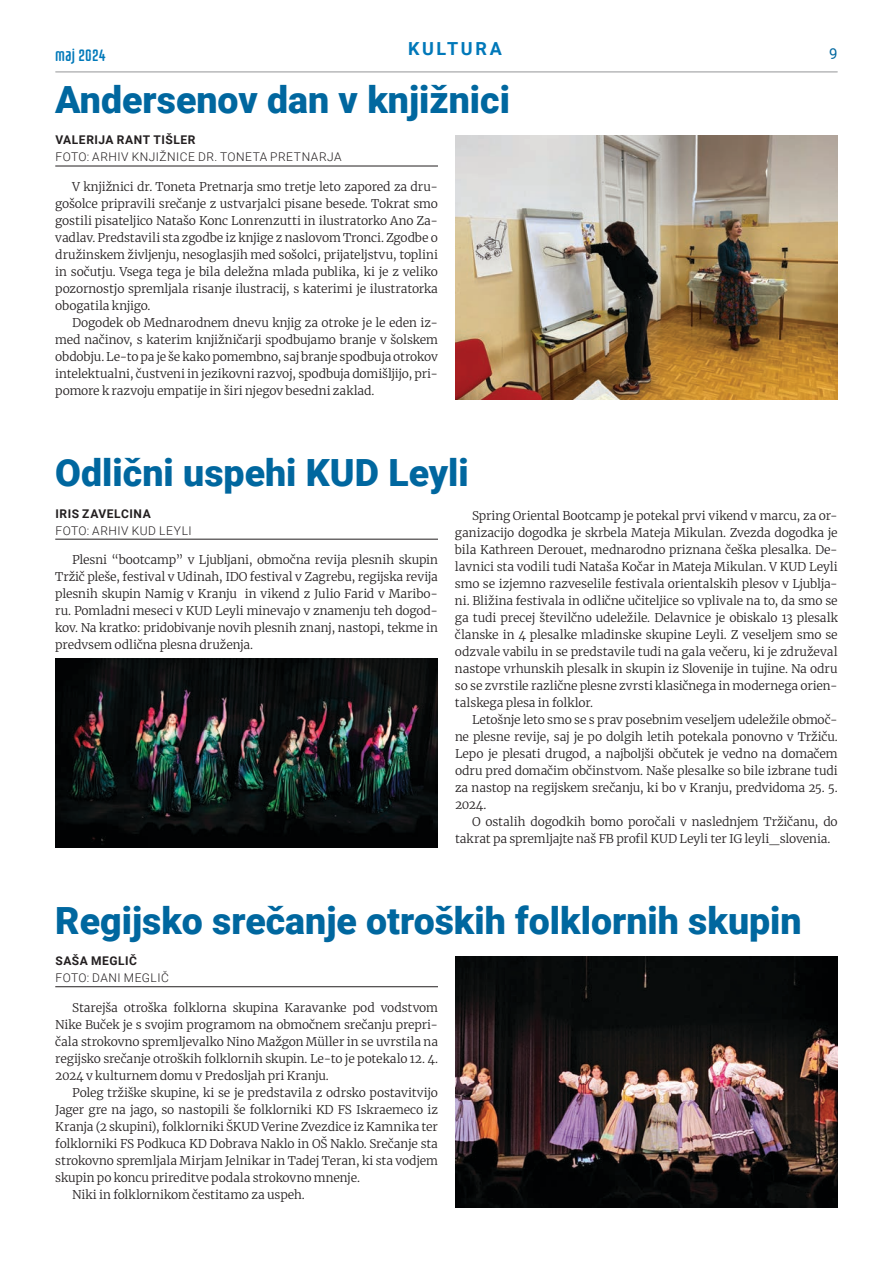
<style>
.page{position:relative;width:893px;height:1263px;background:#fff}
.page>*{position:absolute;margin:0;border:0;box-sizing:border-box;transform-origin:0 0}
.NASLOV1{font:900 37.5px "Roboto";color:#00679f}
.NASLOV_STRANI__tema{font:700 18px "Roboto";letter-spacing:.145em;color:#0078b9}
.t1{font:16.5px "Fontatica 4 F";letter-spacing:.01em;color:#0079ba}
.t2{font:15px "Roboto";color:#00679f}
.Besedilo1{font:300 12px/17px "Merriweather";letter-spacing:-.01em;color:#231f20;text-align:justify}
.AVTOR__s_crto{font:300 12px "Roboto";letter-spacing:.04em;color:#231f20}
.AVTOR__brez_crte{font:700 12px "Roboto";letter-spacing:.045em;color:#231f20}
</style>
<div class="page">
<hr style="left:56px;top:72px;width:781px;height:1px;background:#949698">
<hr style="left:55px;top:166px;width:383px;height:1px;background:#231f20">
<hr style="left:55px;top:539px;width:383px;height:1px;background:#231f20">
<img style="left:455px;top:135px;width:383px;height:265px">
<hr style="left:55px;top:986px;width:383px;height:1px;background:#231f20">
<img style="left:455px;top:956px;width:383px;height:252px">
<img style="left:55px;top:659px;width:383px;height:188px">
<h3 class="t1" style="left:55px;top:47px;width:52px">maj 2024</h3>
<p class="NASLOV_STRANI__tema" style="left:408px;top:36px;width:95px">KULTURA</p>
<p class="t2" style="left:829px;top:43px;width:10px">9</p>
<p class="NASLOV1" style="left:55px;top:74px;width:456px">Andersenov dan v knjižnici</p>
<p class="AVTOR__brez_crte" style="left:55px;top:132px;width:142px">VALERIJA RANT TIŠLER</p>
<p class="AVTOR__s_crto" style="left:55px;top:149px;width:288px">FOTO: ARHIV KNJIŽNICE DR. TONETA PRETNARJA</p>
<p class="Besedilo1" style="left:55px;top:178px;width:384px;text-indent:17px">V knjižnici dr. Toneta Pretnarja smo tretje leto zapored za dru&shy;gošolce pripravili srečanje z ustvarjalci pisane besede. Tokrat smo gostili pisateljico Natašo Konc Lonrenzutti in ilustratorko Ano Za&shy;vadlav. Predstavili sta zgodbe iz knjige z naslovom Tronci. Zgodbe o družinskem življenju, nesoglasjih med sošolci, prijateljstvu, toplini in sočutju. Vsega tega je bila deležna mlada publika, ki je z veliko pozornostjo spremljala risanje ilustracij, s katerimi je ilustratorka obogatila knjigo.</p>
<p class="Besedilo1" style="left:55px;top:314px;width:384px;text-indent:17px">Dogodek ob Mednarodnem dnevu knjig za otroke je le eden iz&shy;med načinov, s katerim knjižničarji spodbujamo branje v šolskem obdobju. Le-to pa je še kako pomembno, saj branje spodbuja otrokov intelektualni, čustveni in jezikovni razvoj, spodbuja domišljijo, pri&shy;pomore k razvoju empatije in širi njegov besedni zaklad.</p>
<p class="NASLOV1" style="left:55px;top:447px;width:415px">Odlični uspehi KUD Leyli</p>
<p class="AVTOR__brez_crte" style="left:55px;top:505px;width:97px">IRIS ZAVELCINA</p>
<p class="AVTOR__s_crto" style="left:55px;top:522px;width:138px">FOTO: ARHIV KUD LEYLI</p>
<p class="Besedilo1" style="left:55px;top:551px;width:384px;text-indent:17px">Plesni “bootcamp” v Ljubljani, območna revija plesnih skupin Tržič pleše, festival v Udinah, IDO festival v Zagrebu, regijska revija plesnih skupin Namig v Kranju in vikend z Julio Farid v Maribo&shy;ru. Pomladni meseci v KUD Leyli minevajo v znamenju teh dogod&shy;kov. Na kratko: pridobivanje novih plesnih znanj, nastopi, tekme in predvsem odlična plesna druženja.</p>
<p class="Besedilo1" style="left:455px;top:507px;width:384px;text-indent:17px">Spring Oriental Bootcamp je potekal prvi vikend v marcu, za or&shy;ganizacijo dogodka je skrbela Mateja Mikulan. Zvezda dogodka je bila Kathreen Derouet, mednarodno priznana češka plesalka. De&shy;lavnici sta vodili tudi Nataša Kočar in Mateja Mikulan. V KUD Leyli smo se izjemno razveselile festivala orientalskih plesov v Ljublja&shy;ni. Bližina festivala in odlične učiteljice so vplivale na to, da smo se ga tudi precej številčno udeležile. Delavnice je obiskalo 13 plesalk članske in 4 plesalke mladinske skupine Leyli. Z veseljem smo se odzvale vabilu in se predstavile tudi na gala večeru, ki je združeval nastope vrhunskih plesalk in skupin iz Slovenije in tujine. Na odru so se zvrstile različne plesne zvrsti klasičnega in modernega orien&shy;talskega plesa in folklor.</p>
<p class="Besedilo1" style="left:455px;top:711px;width:384px;text-align:left;text-indent:17px">Letošnje leto smo se s prav posebnim veseljem udeležile območ&shy;ne plesne revije, saj je po dolgih letih potekala ponovno v Tržiču.<br>Lepo je plesati drugod, a najboljši občutek je vedno na domačem odru pred domačim občinstvom. Naše plesalke so bile izbrane tudi za nastop na regijskem srečanju, ki bo v Kranju, predvidoma 25. 5.<br>2024.</p>
<p class="Besedilo1" style="left:455px;top:813px;width:384px;text-indent:17px">O ostalih dogodkih bomo poročali v naslednjem Tržičanu, do takrat pa spremljajte naš FB profil KUD Leyli ter IG leyli_slovenia.</p>
<p class="NASLOV1" style="left:55px;top:894px;width:748px">Regijsko srečanje otroških folklornih skupin</p>
<p class="AVTOR__brez_crte" style="left:55px;top:952px;width:83px">SAŠA MEGLIČ</p>
<p class="AVTOR__s_crto" style="left:55px;top:969px;width:115px">FOTO: DANI MEGLIČ</p>
<p class="Besedilo1" style="left:55px;top:999px;width:384px;text-indent:17px">Starejša otroška folklorna skupina Karavanke pod vodstvom Nike Buček je s svojim programom na območnem srečanju prepri&shy;čala strokovno spremljevalko Nino Mažgon Müller in se uvrstila na regijsko srečanje otroških folklornih skupin. Le-to je potekalo 12. 4.<br>2024 v kulturnem domu v Predosljah pri Kranju.</p>
<p class="Besedilo1" style="left:55px;top:1084px;width:384px;text-indent:17px">Poleg tržiške skupine, ki se je predstavila z odrsko postavitvijo Jager gre na jago, so nastopili še folklorniki KD FS Iskraemeco iz Kranja (2 skupini), folklorniki ŠKUD Verine Zvezdice iz Kamnika ter folklorniki FS Podkuca KD Dobrava Naklo in OŠ Naklo. Srečanje sta strokovno spremljala Mirjam Jelnikar in Tadej Teran, ki sta vodjem skupin po koncu prireditve podala strokovno mnenje.</p>
<p class="Besedilo1" style="left:72px;top:1186px;width:234px">Niki in folklornikom čestitamo za uspeh.</p>
</div>
